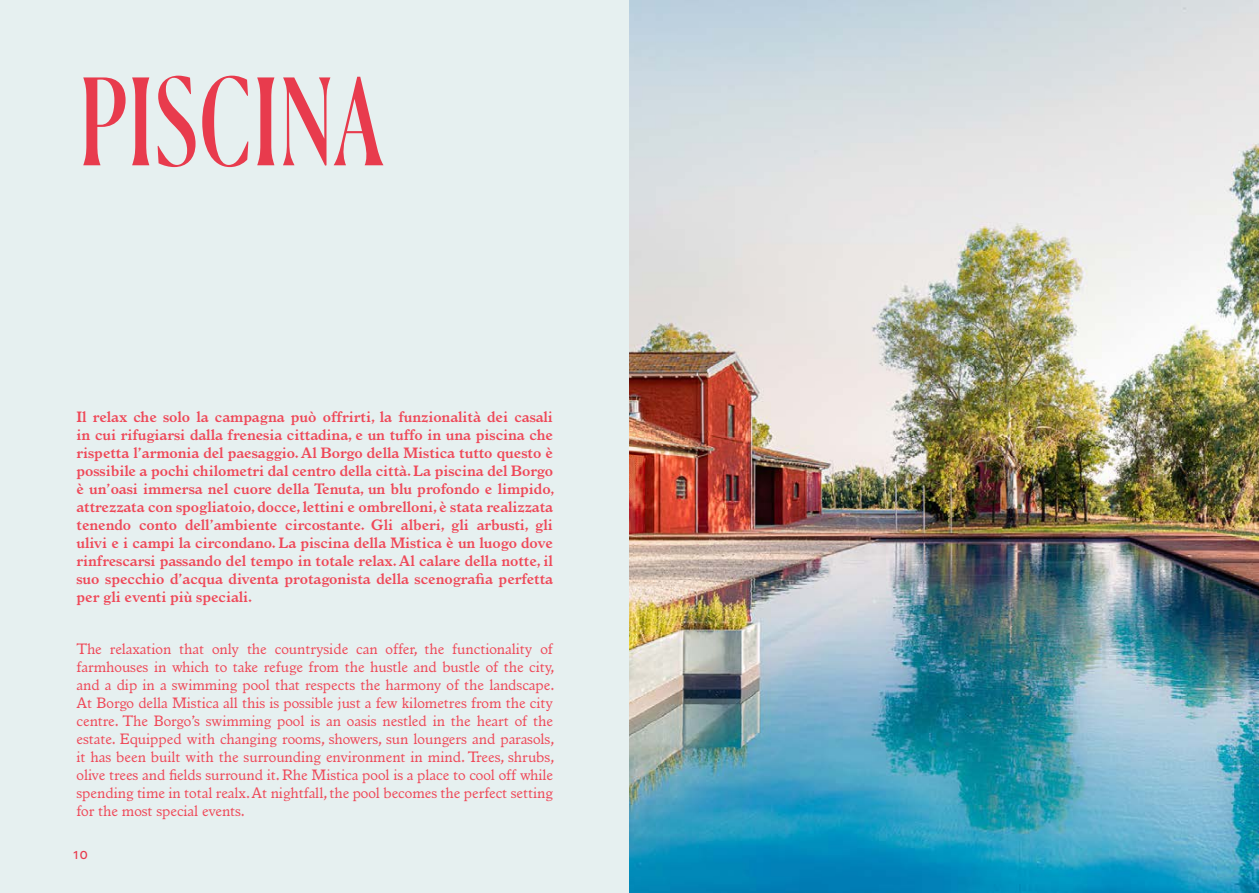
<style>
.page{position:relative;width:1259px;height:893px;background:#e6f0f0}
.page>*{position:absolute;margin:0;border:0;box-sizing:border-box;transform-origin:0 0}
.TITOLI{font:120px "Canela Cond Trial";letter-spacing:-.005em;color:#e83b4d}
.testi_italiano{font:700 15px/18px "Italian Old Style MT Std";color:#ef4858;text-align:justify}
.testi_inglese{font:15px/18px "Italian Old Style MT Std";color:#ef4858;text-align:justify}
.t1{font:500 12px "Galano Grotesque Alt";color:#e83b4d}
</style>
<div class="page">
<img style="left:629px;top:0;width:630px;height:893px">
<p class="TITOLI" style="left:79px;top:72px;width:307px">PISCINA</p>
<p class="testi_italiano" style="left:77px;top:408px;width:479px">Il relax che solo la campagna può offrirti, la funzionalità dei casali in cui rifugiarsi dalla frenesia cittadina, e un tuffo in una piscina che rispetta l’armonia del paesaggio. Al Borgo della Mistica tutto questo è possibile a pochi chilometri dal centro della città. La piscina del Borgo è un’oasi immersa nel cuore della Tenuta, un blu profondo e limpido, attrezzata con spogliatoio, docce, lettini e ombrelloni, è stata realizzata tenendo conto dell’ambiente circostante. Gli alberi, gli arbusti, gli ulivi e i campi la circondano. La piscina della Mistica è un luogo dove rinfrescarsi passando del tempo in totale relax. Al calare della notte, il suo specchio d’acqua diventa protagonista della scenografia perfetta per gli eventi più speciali.</p>
<p class="testi_inglese" style="left:77px;top:640px;width:479px">The relaxation that only the countryside can offer, the functionality of farmhouses in which to take refuge from the hustle and bustle of the city, and a dip in a swimming pool that respects the harmony of the landscape.<br>At Borgo della Mistica all this is possible just a few kilometres from the city centre. The Borgo’s swimming pool is an oasis nestled in the heart of the estate. Equipped with changing rooms, showers, sun loungers and parasols, it has been built with the surrounding environment in mind. Trees, shrubs, olive trees and fields surround it. Rhe Mistica pool is a place to cool off while spending time in total realx. At nightfall, the pool becomes the perfect setting for the most special events.</p>
<p class="t1" style="left:74px;top:847px;width:16px">10</p>
</div>
